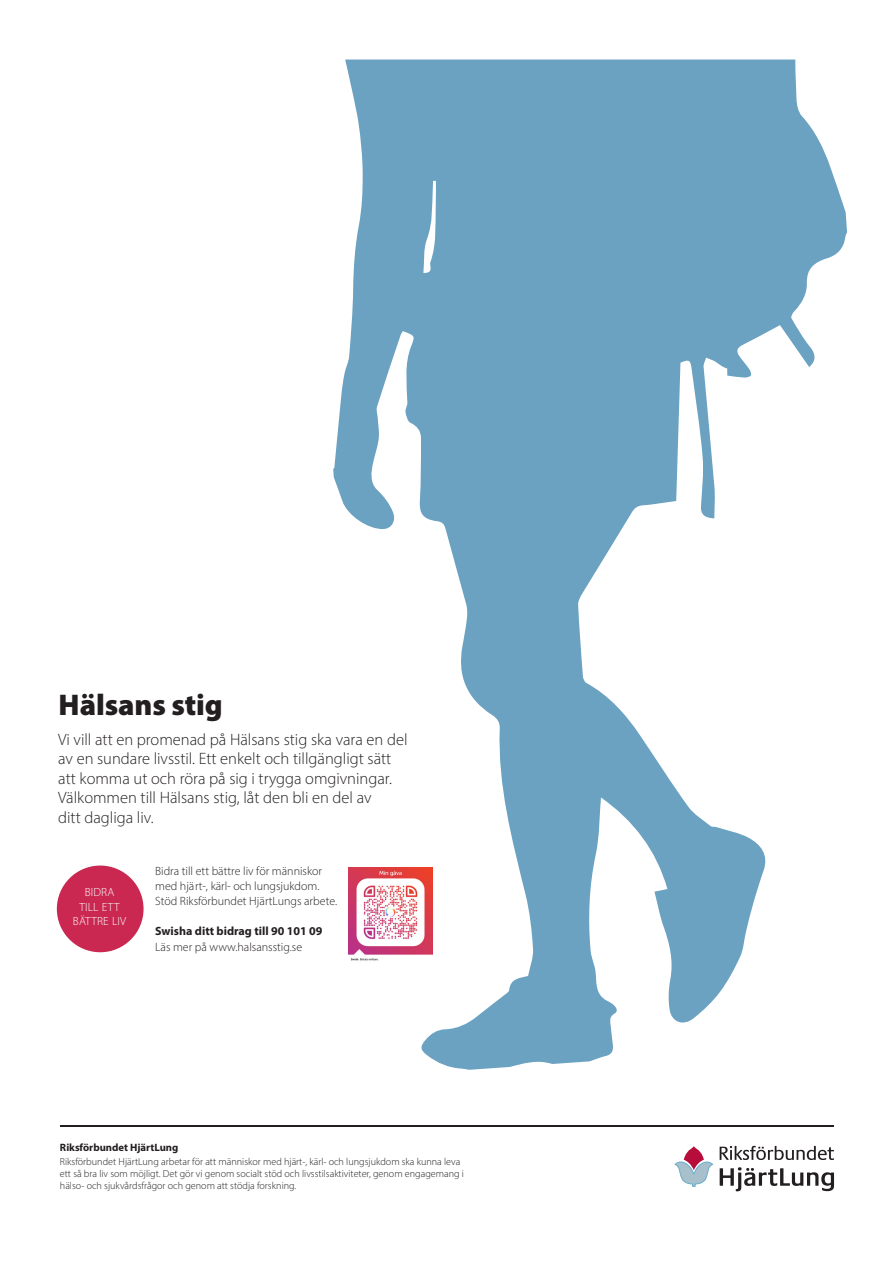
<style>
.page{position:relative;width:893px;height:1263px;background:#fff}
.page>*{position:absolute;margin:0;border:0;box-sizing:border-box;transform-origin:0 0}
.t1{font:900 30px "Myriad Pro";letter-spacing:-.005em;color:#231f20}
.t2{font:300 16.5px/19.5px "Myriad Pro";color:#231f20}
.t3{font:300 12px/15px "Myriad Pro";color:#231f20}
.t4{font:700 12px "Myriad Pro";color:#231f20}
.t5{font:300 11.85px/14.2px "Myriad Pro";letter-spacing:.01em;color:#fff;text-align:center}
.t6{font:700 10.65px "Myriad Pro";color:#231f20}
.t7{font:300 10.2px/12.1px "Myriad Pro";color:#231f20}
</style>
<div class="page">
<div style="left:57px;top:865px;width:87px;height:87px;background:#ca2751;border-radius:50%"></div>
<hr style="left:60px;top:1126px;width:773px;height:1px;background:#231f20">
<svg style="left:333px;top:60px;width:514px;height:1010px;fill:#6ba2c2"></svg>
<svg style="left:720px;top:1146px;width:114px;height:14px"></svg>
<svg style="left:720px;top:1167px;width:114px;height:24px"></svg>
<svg style="left:675px;top:1146px;width:38px;height:40px"></svg>
<img style="left:349px;top:867px;width:84px;height:95px">
<h1 class="t1" style="left:59px;top:685px;width:166px">Hälsans stig</h1>
<h2 class="t2" style="left:58px;top:729px;width:351px">Vi vill att en promenad på Hälsans stig ska vara en del av en sundare livsstil. Ett enkelt och tillgängligt sätt att komma ut och röra på sig i trygga omgivningar.<br>Välkommen till Hälsans stig, låt den bli en del av<br>ditt dagliga liv.</h2>
<p class="t5" style="left:73px;top:885px;width:55px">BIDRA<br>TILL ETT<br>BÄTTRE LIV</p>
<p class="t3" style="left:155px;top:863px;width:183px">Bidra till ett bättre liv för människor med hjärt-, kärl- och lungsjukdom.<br>Stöd Riksförbundet HjärtLungs arbete.</p>
<p class="t4" style="left:155px;top:923px;width:169px">Swisha ditt bidrag till 90 101 09</p>
<p class="t3" style="left:155px;top:939px;width:149px">Läs mer på www.halsansstig.se</p>
<p class="t6" style="left:60px;top:1141px;width:120px">Riksförbundet HjärtLung</p>
<p class="t7" style="left:60px;top:1155px;width:406px">Riksförbundet HjärtLung arbetar för att människor med hjärt-, kärl- och lungsjukdom ska kunna leva ett så bra liv som möjligt. Det gör vi genom socialt stöd och livsstilsaktiviteter, genom engagemang i hälso- och sjukvårdsfrågor och genom att stödja forskning.</p>
</div>
